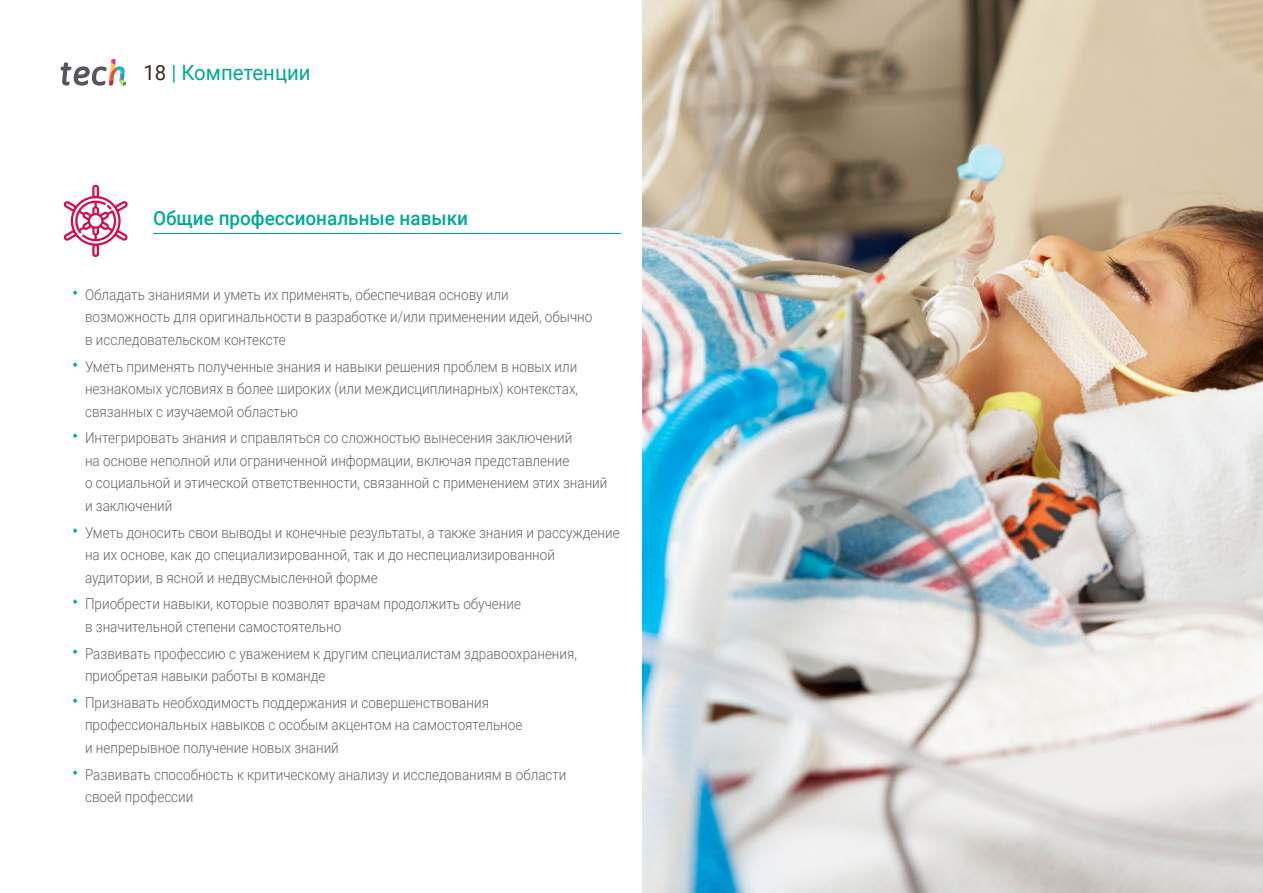
<style>
.page{position:relative;width:1263px;height:893px;background:#fff}
.page>*{position:absolute;margin:0;border:0;box-sizing:border-box;transform-origin:0 0}
.t1{font:21px "Roboto";color:#00a996}
.t2{font:500 19.5px "Roboto";color:#00a996}
.t3{font:300 15px/22.5px "Roboto";color:#61646a;scale:.9 1}
.s1{color:#312e20}
</style>
<div class="page">
<hr style="left:153px;top:233px;width:468px;height:1px;background:#00a996">
<svg style="left:63px;top:185px;width:65px;height:72px"></svg>
<svg style="left:61px;top:59px;width:65px;height:27px"></svg>
<img style="left:642px;top:0;width:621px;height:893px">
<h1 class="t1" style="left:144px;top:57px;width:169px"><span class="s1">18</span> | Компетенции</h1>
<h2 class="t2" style="left:153px;top:205px;width:316px">Общие профессиональные навыки</h2>
<p class="t3" style="left:85px;top:283px;width:565px">Обладать знаниями и уметь их применять, обеспечивая основу или возможность для оригинальности в разработке и/или применении идей, обычно в исследовательском контексте</p>
<p class="t3" style="left:85px;top:354px;width:549px;text-align:justify">Уметь применять полученные знания и навыки решения проблем в новых или незнакомых условиях в более широких (или междисциплинарных) контекстах, связанных с изучаемой областью</p>
<p class="t3" style="left:85px;top:426px;width:582px">Интегрировать знания и справляться со сложностью вынесения заключений<br>на основе неполной или ограниченной информации, включая представление<br>о социальной и этической ответственности, связанной с применением этих знаний и заключений</p>
<p class="t3" style="left:85px;top:520px;width:595px">Уметь доносить свои выводы и конечные результаты, а также знания и рассуждение на их основе, как до специализированной, так и до неспециализированной аудитории, в ясной и недвусмысленной форме</p>
<p class="t3" style="left:85px;top:592px;width:486px">Приобрести навыки, которые позволят врачам продолжить обучение в значительной степени самостоятельно</p>
<p class="t3" style="left:85px;top:641px;width:548px">Развивать профессию с уважением к другим специалистам здравоохранения, приобретая навыки работы в команде</p>
<p class="t3" style="left:85px;top:691px;width:487px">Признавать необходимость поддержания и совершенствования профессиональных навыков с особым акцентом на самостоятельное и непрерывное получение новых знаний</p>
<p class="t3" style="left:85px;top:762px;width:536px">Развивать способность к критическому анализу и исследованиям в области своей профессии</p>
</div>
